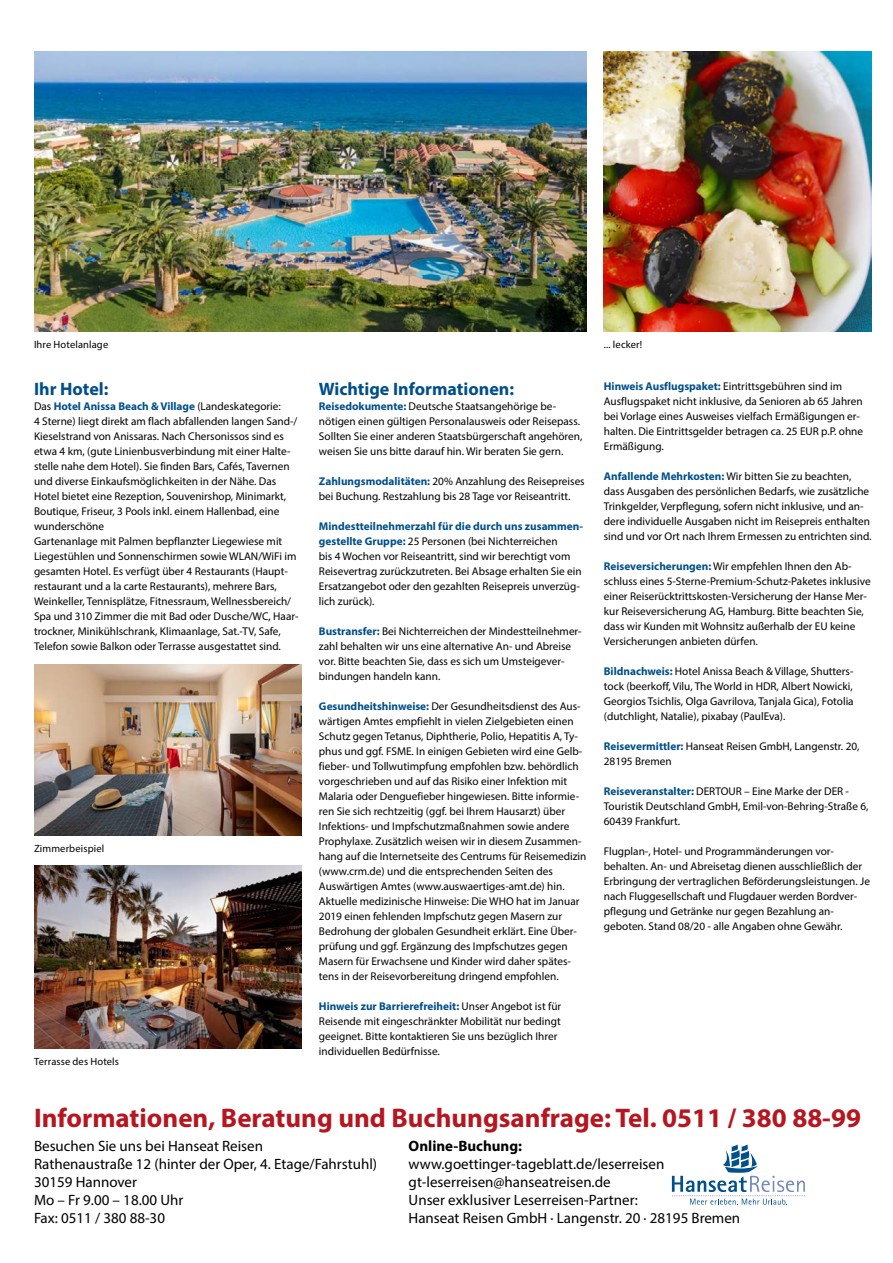
<style>
.page{position:relative;width:893px;height:1263px;background:#fff}
.page>*{position:absolute;margin:0;border:0;box-sizing:border-box;transform-origin:0 0}
.t1{font:700 27px "Myriad Pro";color:#b61620}
.t2{font:700 18px "Myriad Pro";color:#004f89}
.t3{font:15px/18px "Myriad Pro";color:#000}
.t4{font:700 15px "Myriad Pro";color:#000}
.t5{font:11.25px/15px "Myriad Pro";color:#000}
.t6{font:10.5px "Myriad Pro";letter-spacing:.01em;color:#000}
.s1{font-weight:700;color:#004f89}
</style>
<div class="page">
<svg style="left:672px;top:1144px;width:133px;height:61px"></svg>
<img style="left:34px;top:51px;width:553px;height:281px">
<img style="left:34px;top:664px;width:268px;height:172px">
<img style="left:604px;top:51px;width:268px;height:281px">
<img style="left:34px;top:865px;width:268px;height:183px">
<p class="t6" style="left:34px;top:338px;width:76px">Ihre Hotelanlage</p>
<p class="t6" style="left:604px;top:338px;width:40px">... lecker!</p>
<h2 class="t2" style="left:34px;top:377px;width:76px">Ihr Hotel:</h2>
<p class="t5" style="left:34px;top:399px;width:266px">Das <span class="s1">Hotel Anissa Beach &amp; Village</span> (Landeskategorie:<br>4 Sterne) liegt direkt am flach abfallenden langen Sand-/ Kieselstrand von Anissaras. Nach Chersonissos sind es etwa 4 km, (gute Linienbusverbindung mit einer Halte&shy;stelle nahe dem Hotel). Sie finden Bars, Cafés, Tavernen und diverse Einkaufsmöglichkeiten in der Nähe. Das Hotel bietet eine Rezeption, Souvenirshop, Minimarkt, Boutique, Friseur, 3 Pools inkl. einem Hallenbad, eine wunderschöne<br>Gartenanlage mit Palmen bepflanzter Liegewiese mit Liegestühlen und Sonnenschirmen sowie WLAN/WiFi im gesamten Hotel. Es verfügt über 4 Restaurants (Haupt&shy;restaurant und a la carte Restaurants), mehrere Bars, Weinkeller, Tennisplätze, Fitnessraum, Wellnessbereich/ Spa und 310 Zimmer die mit Bad oder Dusche/WC, Haar&shy;trockner, Minikühlschrank, Klimaanlage, Sat.-TV, Safe, Telefon sowie Balkon oder Terrasse ausgestattet sind.</p>
<p class="t6" style="left:34px;top:842px;width:72px">Zimmerbeispiel</p>
<p class="t6" style="left:34px;top:1054px;width:86px">Terrasse des Hotels</p>
<h2 class="t2" style="left:319px;top:377px;width:197px">Wichtige Informationen:</h2>
<p class="t5" style="left:319px;top:399px;width:265px"><span class="s1">Reisedokumente:</span> Deutsche Staatsangehörige be&shy;nötigen einen gültigen Personalausweis oder Reisepass.<br>Sollten Sie einer anderen Staatsbürgerschaft angehören, weisen Sie uns bitte darauf hin. Wir beraten Sie gern.</p>
<p class="t5" style="left:319px;top:474px;width:267px"><span class="s1">Zahlungsmodalitäten:</span> 20% Anzahlung des Reisepreises bei Buchung. Restzahlung bis 28 Tage vor Reiseantritt.</p>
<p class="t5" style="left:319px;top:519px;width:266px"><span class="s1">Mindestteilnehmerzahl für die durch uns zusammen&shy;gestellte Gruppe:</span> 25 Personen (bei Nichterreichen<br>bis 4 Wochen vor Reiseantritt, sind wir berechtigt vom Reisevertrag zurückzutreten. Bei Absage erhalten Sie ein Ersatzangebot oder den gezahlten Reisepreis unverzüg&shy;lich zurück).</p>
<p class="t5" style="left:319px;top:624px;width:264px"><span class="s1">Bustransfer:</span> Bei Nichterreichen der Mindestteilnehmer&shy;zahl behalten wir uns eine alternative An- und Abreise vor. Bitte beachten Sie, dass es sich um Umsteigever&shy;bindungen handeln kann.</p>
<p class="t5" style="left:319px;top:699px;width:269px"><span class="s1">Gesundheitshinweise:</span> Der Gesundheitsdienst des Aus&shy;wärtigen Amtes empfiehlt in vielen Zielgebieten einen Schutz gegen Tetanus, Diphtherie, Polio, Hepatitis A, Ty&shy;phus und ggf. FSME. In einigen Gebieten wird eine Gelb&shy;fieber- und Tollwutimpfung empfohlen bzw. behördlich vorgeschrieben und auf das Risiko einer Infektion mit Malaria oder Denguefieber hingewiesen. Bitte informie&shy;ren Sie sich rechtzeitig (ggf. bei Ihrem Hausarzt) über Infektions- und Impfschutzmaßnahmen sowie andere Prophylaxe. Zusätzlich weisen wir in diesem Zusammen&shy;hang auf die Internetseite des Centrums für Reisemedizin (www.crm.de) und die entsprechenden Seiten des Auswärtigen Amtes (www.auswaertiges-amt.de) hin.<br>Aktuelle medizinische Hinweise: Die WHO hat im Januar 2019 einen fehlenden Impfschutz gegen Masern zur Bedrohung der globalen Gesundheit erklärt. Eine Über&shy;prüfung und ggf. Ergänzung des Impfschutzes gegen Masern für Erwachsene und Kinder wird daher spätes&shy;tens in der Reisevorbereitung dringend empfohlen.</p>
<p class="t5" style="left:319px;top:999px;width:244px"><span class="s1">Hinweis zur Barrierefreiheit:</span> Unser Angebot ist für Reisende mit eingeschränkter Mobilität nur bedingt geeignet. Bitte kontaktieren Sie uns bezüglich Ihrer individuellen Bedürfnisse.</p>
<p class="t5" style="left:604px;top:379px;width:261px"><span class="s1">Hinweis Ausflugspaket:</span> Eintrittsgebühren sind im Ausflugspaket nicht inklusive, da Senioren ab 65 Jahren bei Vorlage eines Ausweises vielfach Ermäßigungen er&shy;halten. Die Eintrittsgelder betragen ca. 25 EUR p.P. ohne Ermäßigung.</p>
<p class="t5" style="left:604px;top:469px;width:269px"><span class="s1">Anfallende Mehrkosten:</span> Wir bitten Sie zu beachten, dass Ausgaben des persönlichen Bedarfs, wie zusätzliche Trinkgelder, Verpflegung, sofern nicht inklusive, und an&shy;dere individuelle Ausgaben nicht im Reisepreis enthalten sind und vor Ort nach Ihrem Ermessen zu entrichten sind.</p>
<p class="t5" style="left:604px;top:559px;width:268px"><span class="s1">Reiseversicherungen:</span> Wir empfehlen Ihnen den Ab&shy;schluss eines 5-Sterne-Premium-Schutz-Paketes inklusive einer Reiserücktrittskosten-Versicherung der Hanse Mer&shy;kur Reiseversicherung AG, Hamburg. Bitte beachten Sie, dass wir Kunden mit Wohnsitz außerhalb der EU keine Versicherungen anbieten dürfen.</p>
<p class="t5" style="left:604px;top:664px;width:251px;text-align:justify"><span class="s1">Bildnachweis:</span> Hotel Anissa Beach &amp; Village, Shutters&shy;tock (beerkoff, Vilu, The World in HDR, Albert Nowicki, Georgios Tsichlis, Olga Gavrilova, Tanjala Gica), Fotolia (dutchlight, Natalie), pixabay (PaulEva).</p>
<p class="t5" style="left:604px;top:738px;width:257px"><span class="s1">Reisevermittler:</span> Hanseat Reisen GmbH, Langenstr. 20,<br>28195 Bremen</p>
<p class="t5" style="left:604px;top:783px;width:266px"><span class="s1">Reiseveranstalter:</span> DERTOUR – Eine Marke der DER -<br>Touristik Deutschland GmbH, Emil-von-Behring-Straße 6,<br>60439 Frankfurt.</p>
<p class="t5" style="left:604px;top:843px;width:268px">Flugplan-, Hotel- und Programmänderungen vor&shy;behalten. An- und Abreisetag dienen ausschließlich der Erbringung der vertraglichen Beförderungsleistungen. Je nach Fluggesellschaft und Flugdauer werden Bordver&shy;pflegung und Getränke nur gegen Bezahlung an&shy;geboten. Stand 08/20 - alle Angaben ohne Gewähr.</p>
<h1 class="t1" style="left:34px;top:1101px;width:828px">Informationen, Beratung und Buchungsanfrage: Tel. 0511 / 380 88-99</h1>
<h3 class="t3" style="left:34px;top:1137px;width:345px">Besuchen Sie uns bei Hanseat Reisen<br>Rathenaustraße 12 (hinter der Oper, 4. Etage/Fahrstuhl)<br>30159 Hannover<br>Mo – Fr 9.00 – 18.00 Uhr<br>Fax: 0511 / 380 88-30</h3>
<h3 class="t4" style="left:409px;top:1136px;width:115px">Online-Buchung:</h3>
<h3 class="t3" style="left:409px;top:1154px;width:333px">www.goettinger-tageblatt.de/leserreisen gt-leserreisen@hanseatreisen.de<br>Unser exklusiver Leserreisen-Partner:<br>Hanseat Reisen GmbH · Langenstr. 20 · 28195 Bremen</h3>
</div>
